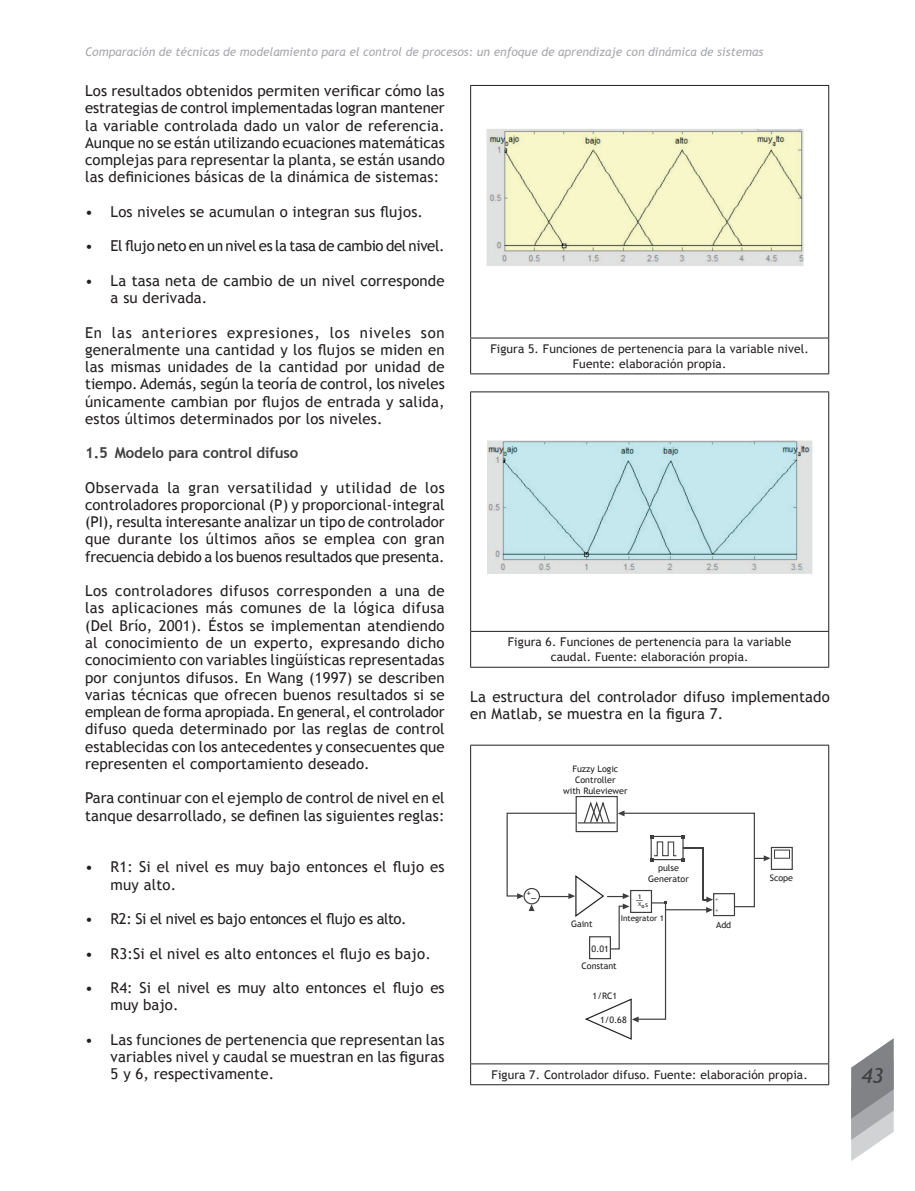
<style>
.page{position:relative;width:915px;height:1191px;background:#fff}
.page>*{position:absolute;margin:0;border:0;box-sizing:border-box;transform-origin:0 0}
.t1{font:italic 21px "Trebuchet MS";color:#3e3e3f}
.t2{font:15px/17.2px "Trebuchet MS";letter-spacing:.01em;color:#231f20;text-align:justify}
.t3{font:15px "Trebuchet MS";letter-spacing:-.025em;color:#231f20}
.t4{font:15px "Trebuchet MS";letter-spacing:-.03em;color:#231f20}
.t5{font:700 15px "Trebuchet MS";letter-spacing:-.01em;color:#3e3e3f}
.t6{font:12px/15px "Trebuchet MS";letter-spacing:.01em;color:#231f20;text-align:center}
.t7{font:italic 12px "Trebuchet MS";color:#a8a9ad}
.t8{font:9px/10.6px "Trebuchet MS";color:#231f20;text-align:center}
.t9{font:9px "Myriad Pro";color:#231f20;scale:3.01 1}
.t10{font:9px "Trebuchet MS";color:#231f20;scale:2.55 1}
.t11{font:8.1px "Trebuchet MS";color:#231f20}
.t12{font:6.9px "Myriad Pro";color:#231f20;scale:1.3 1}
.t13{font:5.7px/10.4px "Myriad Pro";color:#3e3e3f}
.t14{font:700 4.2px "Myriad Pro";color:#231f20}
</style>
<div class="page">
<svg style="left:851px;top:1039px;width:42px;height:122px"></svg>
<hr style="left:470px;top:85px;width:358px;height:1px;background:#231f20">
<hr style="left:470px;top:86px;width:1px;height:252px;background:#231f20">
<hr style="left:828px;top:86px;width:1px;height:252px;background:#231f20">
<hr style="left:470px;top:338px;width:358px;height:1px;background:#231f20">
<hr style="left:470px;top:338px;width:1px;height:35px;background:#231f20">
<hr style="left:828px;top:338px;width:1px;height:35px;background:#231f20">
<hr style="left:470px;top:373px;width:358px;height:1px;background:#231f20">
<img style="left:486px;top:128px;width:318px;height:138px">
<hr style="left:470px;top:391px;width:358px;height:1px;background:#231f20">
<hr style="left:470px;top:392px;width:1px;height:239px;background:#231f20">
<hr style="left:828px;top:392px;width:1px;height:239px;background:#231f20">
<hr style="left:470px;top:631px;width:358px;height:1px;background:#231f20">
<hr style="left:470px;top:632px;width:1px;height:35px;background:#231f20">
<hr style="left:828px;top:632px;width:1px;height:35px;background:#231f20">
<hr style="left:470px;top:667px;width:358px;height:1px;background:#231f20">
<img style="left:486px;top:440px;width:328px;height:134px">
<hr style="left:470px;top:745px;width:358px;height:1px;background:#231f20">
<hr style="left:470px;top:745px;width:1px;height:318px;background:#231f20">
<hr style="left:828px;top:745px;width:1px;height:318px;background:#231f20">
<hr style="left:470px;top:1063px;width:358px;height:1px;background:#231f20">
<svg style="left:470px;top:1064px;width:1px;height:20px"></svg>
<svg style="left:828px;top:1064px;width:1px;height:20px"></svg>
<hr style="left:470px;top:1084px;width:358px;height:1px;background:#231f20">
<div style="left:575px;top:796px;width:42px;height:36px;border:1px solid #3e3e3f"></div>
<div style="left:770px;top:847px;width:22px;height:23px;border:1px solid #3e3e3f"></div>
<svg style="left:506px;top:799px;width:264px;height:241px"></svg>
<p class="t7" style="left:85px;top:44px;width:679px">Comparación de técnicas de modelamiento para el control de procesos: un enfoque de aprendizaje con dinámica de sistemas</p>
<p class="t2" style="left:85px;top:82px;width:361px">Los resultados obtenidos permiten verificar cómo las estrategias de control implementadas logran mantener la variable controlada dado un valor de referencia.<br>Aunque no se están utilizando ecuaciones matemáticas complejas para representar la planta, se están usando las definiciones básicas de la dinámica de sistemas:</p>
<p class="t2" style="left:85px;top:203px;width:339px">• Los niveles se acumulan o integran sus flujos.</p>
<p class="t3" style="left:85px;top:237px;width:361px">• El flujo neto en un nivel es la tasa de cambio del nivel.</p>
<p class="t2" style="left:111px;top:272px;width:335px;text-indent:-26px">• La tasa neta de cambio de un nivel corresponde a su derivada.</p>
<p class="t2" style="left:85px;top:324px;width:361px">En las anteriores expresiones, los niveles son generalmente una cantidad y los flujos se miden en las mismas unidades de la cantidad por unidad de tiempo. Además, según la teoría de control, los niveles únicamente cambian por flujos de entrada y salida, estos últimos determinados por los niveles.</p>
<p class="t5" style="left:85px;top:444px;width:214px">1.5 Modelo para control difuso</p>
<p class="t2" style="left:85px;top:479px;width:361px">Observada la gran versatilidad y utilidad de los controladores proporcional (P) y proporcional-integral (PI), resulta interesante analizar un tipo de controlador que durante los últimos años se emplea con gran frecuencia debido a los buenos resultados que presenta.</p>
<p class="t2" style="left:85px;top:582px;width:361px">Los controladores difusos corresponden a una de las aplicaciones más comunes de la lógica difusa (Del Brío, 2001). Éstos se implementan atendiendo al conocimiento de un experto, expresando dicho conocimiento con variables lingüísticas representadas por conjuntos difusos. En Wang (1997) se describen varias técnicas que ofrecen buenos resultados si se emplean de forma apropiada. En general, el controlador difuso queda determinado por las reglas de control establecidas con los antecedentes y consecuentes que representen el comportamiento deseado.</p>
<p class="t2" style="left:85px;top:789px;width:361px">Para continuar con el ejemplo de control de nivel en el tanque desarrollado, se definen las siguientes reglas:</p>
<p class="t2" style="left:111px;top:858px;width:335px;text-indent:-26px">• R1: Si el nivel es muy bajo entonces el flujo es muy alto.</p>
<p class="t4" style="left:85px;top:910px;width:323px">• R2: Si el nivel es bajo entonces el flujo es alto.</p>
<p class="t2" style="left:85px;top:944px;width:347px">• R3:Si el nivel es alto entonces el flujo es bajo.</p>
<p class="t2" style="left:111px;top:979px;width:335px;text-indent:-26px">• R4: Si el nivel es muy alto entonces el flujo es muy bajo.</p>
<p class="t2" style="left:111px;top:1031px;width:335px;text-indent:-26px">• Las funciones de pertenencia que representan las variables nivel y caudal se muestran en las figuras 5 y 6, respectivamente.</p>
<p class="t6" style="left:490px;top:341px;width:320px">Figura 5. Funciones de pertenencia para la variable nivel.<br>Fuente: elaboración propia.</p>
<p class="t6" style="left:507px;top:634px;width:285px">Figura 6. Funciones de pertenencia para la variable caudal. Fuente: elaboración propia.</p>
<p class="t2" style="left:470px;top:688px;width:361px">La estructura del controlador difuso implementado en Matlab, se muestra en la figura 7.</p>
<p class="t8" style="left:563px;top:763px;width:66px">Fuzzy Logic<br>Controller<br>with Ruleviewer</p>
<p class="t8" style="left:526px;top:888px;width:6px">+</p>
<p class="t10" style="left:529px;top:893px;width:5px">-</p>
<p class="t8" style="left:648px;top:862px;width:42px">pulse<br>Generator</p>
<p class="t8" style="left:769px;top:872px;width:25px">Scope</p>
<p class="t12" style="left:637px;top:892px;width:5px">1</p>
<p class="t9" style="left:635px;top:894px;width:4px">-<sub>X</sub></p>
<p class="t14" style="left:641px;top:903px;width:8px">O<sup>s</sup></p>
<p class="t13" style="left:714px;top:894px;width:5px">+ +</p>
<p class="t11" style="left:620px;top:913px;width:45px">Integrator 1</p>
<p class="t8" style="left:571px;top:918px;width:23px">Gaint</p>
<p class="t8" style="left:715px;top:919px;width:17px">Add</p>
<p class="t8" style="left:591px;top:943px;width:19px">0.01</p>
<p class="t8" style="left:581px;top:960px;width:37px">Constant</p>
<p class="t8" style="left:592px;top:991px;width:26px">1/RC1</p>
<p class="t8" style="left:599px;top:1014px;width:28px">1/0.68</p>
<p class="t6" style="left:491px;top:1067px;width:317px">Figura 7. Controlador difuso. Fuente: elaboración propia.</p>
<h1 class="t1" style="left:861px;top:1063px;width:24px">43</h1>
</div>
